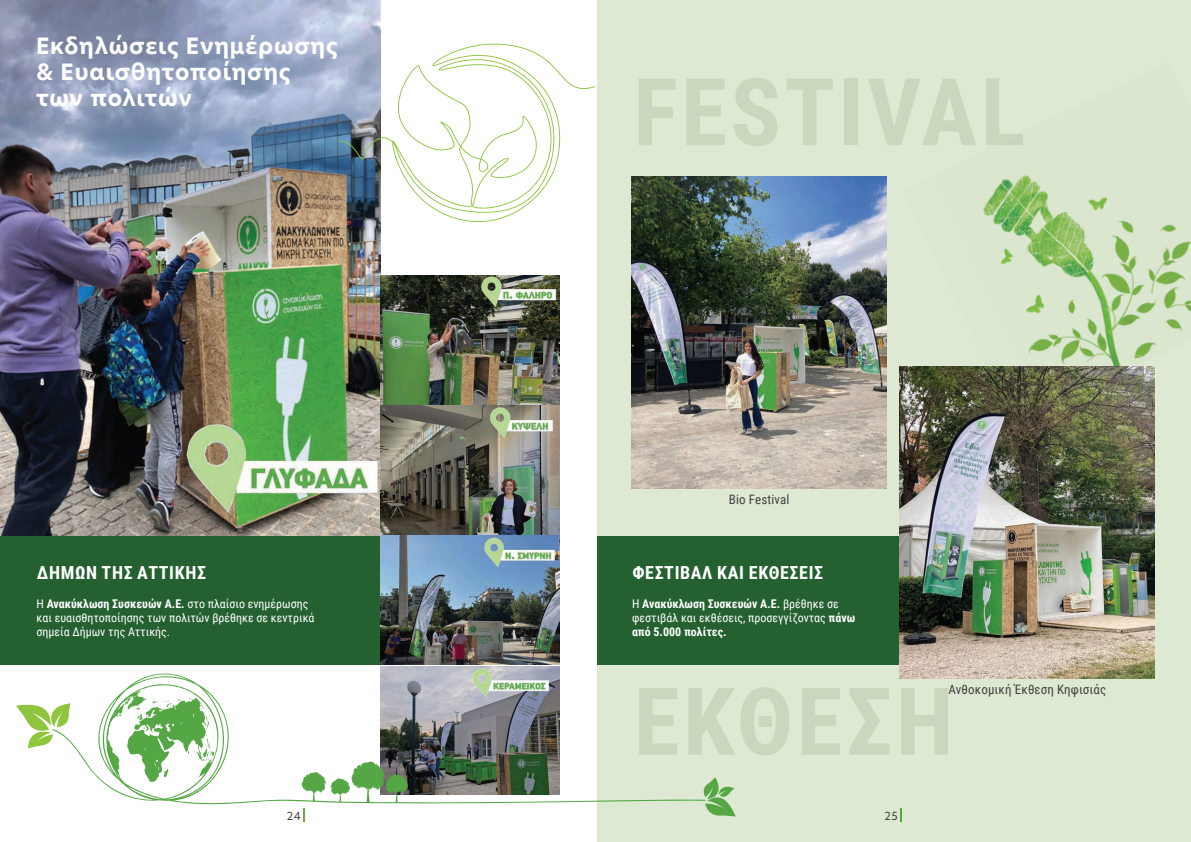
<style>
.page{position:relative;width:1191px;height:842px;background:#fff}
.page>*{position:absolute;margin:0;border:0;box-sizing:border-box;transform-origin:0 0}
.t1{font:700 93.7px "Roboto Condensed";letter-spacing:.035em;color:#cad7bd}
.t2{font:700 22px/26.4px "Hero New";letter-spacing:.04em;color:#fff}
.t3{font:700 18px "Roboto Condensed";letter-spacing:.035em;color:#fff}
.t4{font:13px "Roboto Condensed";letter-spacing:.01em;color:#424142}
.t5{font:12px/14.4px "Roboto Condensed";color:#fff}
.t6{font:11px "Hero New";color:#424142}
.s1{font-weight:700}
</style>
<div class="page">
<div style="left:597px;top:0;width:594px;height:842px;background:#dde9d2"></div>
<img style="left:902px;top:176px;width:144px;height:191px">
<img style="left:988px;top:195px;width:203px;height:158px">
<img style="left:1017px;top:268px;width:174px;height:99px">
<div style="left:0;top:536px;width:381px;height:129px;background:#246030"></div>
<div style="left:597px;top:536px;width:558px;height:129px;background:#246030"></div>
<img style="left:0;top:0;width:381px;height:536px">
<img style="left:997px;top:134px;width:26px;height:11px">
<img style="left:381px;top:536px;width:178px;height:128px">
<img style="left:381px;top:275px;width:178px;height:129px">
<img style="left:381px;top:667px;width:178px;height:6px">
<img style="left:381px;top:406px;width:178px;height:128px">
<svg style="left:16px;top:704px;width:36px;height:44px"></svg>
<svg style="left:706px;top:777px;width:29px;height:39px"></svg>
<svg style="left:52px;top:673px;width:654px;height:133px"></svg>
<img style="left:631px;top:176px;width:255px;height:312px">
<img style="left:899px;top:367px;width:256px;height:312px">
<svg style="left:393px;top:49px;width:167px;height:173px"></svg>
<svg style="left:303px;top:808px;width:1px;height:14px"></svg>
<svg style="left:900px;top:808px;width:2px;height:14px"></svg>
<h2 class="t2" style="left:36px;top:32px;width:303px">Εκδηλώσεις Ενημέρωσης &amp; Ευαισθητοποίησης των πολιτών</h2>
<h1 class="t1" style="left:633px;top:46px;width:394px">FESTIVAL</h1>
<p class="t4" style="left:729px;top:490px;width:62px">Bio Festival</p>
<h3 class="t3" style="left:37px;top:560px;width:171px">∆ΗΜΩΝ ΤΗΣ ΑΤΤΙΚΗΣ</h3>
<h3 class="t3" style="left:632px;top:560px;width:192px">ΦΕΣΤΙΒΑΛ ΚΑΙ ΕΚΘΕΣΕΙΣ</h3>
<p class="t5" style="left:37px;top:596px;width:279px">Η <span class="s1">Ανακύκλωση Συσκευών Α.Ε.</span> στο πλαίσιο ενημέρωσης και ευαισθητοποίησης των πολιτών βρέθηκε σε κεντρικά σημεία ∆ήμων της Αττικής.</p>
<p class="t5" style="left:632px;top:596px;width:225px">Η <span class="s1">Ανακύκλωση Συσκευών Α.Ε.</span> βρέθηκε σε φεστιβάλ και εκθέσεις, προσεγγίζοντας <span class="s1">πάνω από 5.000 πολίτες.</span></p>
<p class="t4" style="left:948px;top:681px;width:159px">Ανθοκομική Έκθεση Κηφισιάς</p>
<h1 class="t1" style="left:633px;top:656px;width:321px">ΕΚΘΕΣΗ</h1>
<p class="t6" style="left:287px;top:808px;width:16px">24</p>
<p class="t6" style="left:884px;top:808px;width:15px">25</p>
</div>
